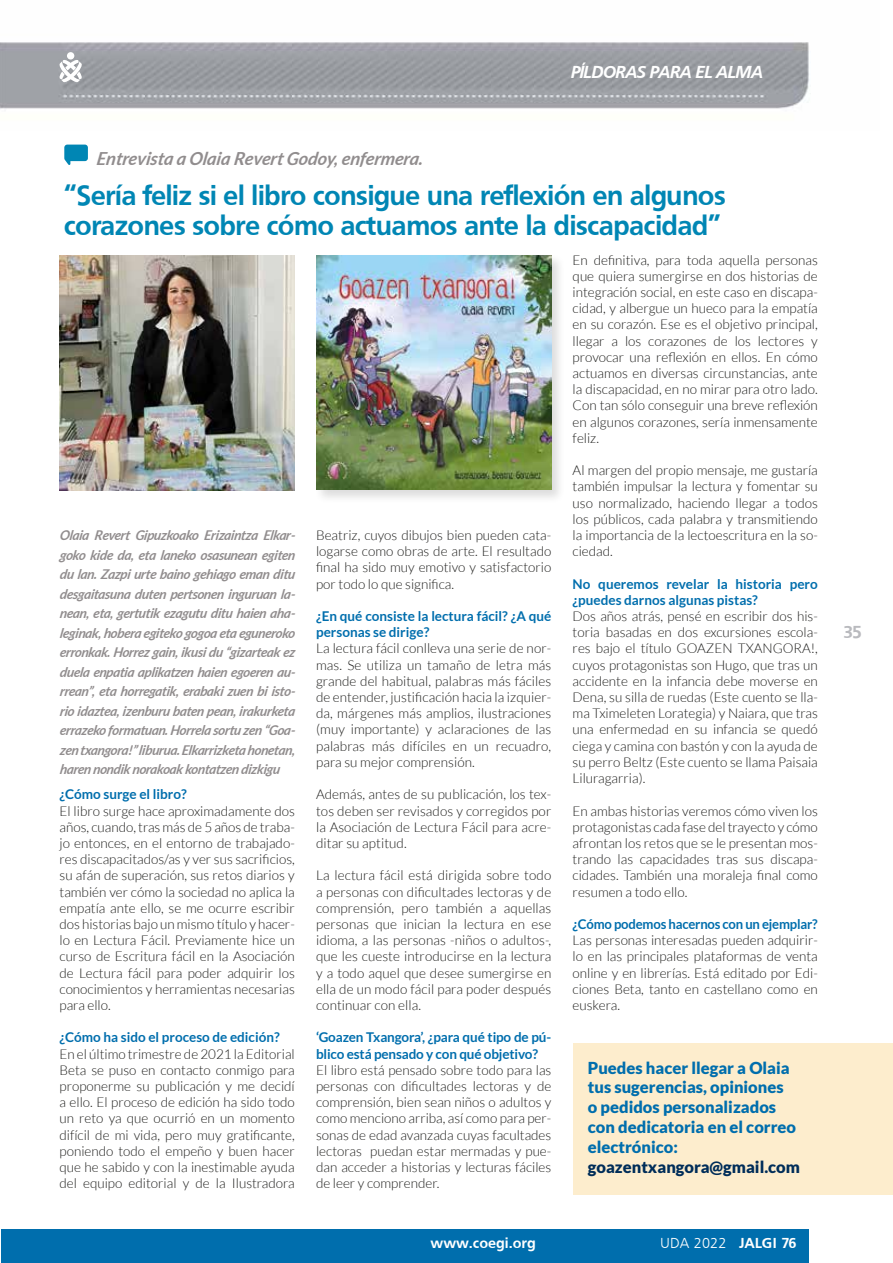
<style>
.page{position:relative;width:893px;height:1263px;background:#fff}
.page>*{position:absolute;margin:0;border:0;box-sizing:border-box;transform-origin:0 0}
.TITULO_BREVES{font:700 28.5px/30px "Frugal Sans";letter-spacing:-.03em;color:#0086b4}
.ENTRADILLA_ENTREVIST{font:italic 700 18px "Lato";color:#918d8e}
.t1{font:italic 700 18px "Frugal Sans";letter-spacing:-.05em;color:#fff}
.t2{font:700 18px "Frugal Sans";color:#b9babe}
.LADILLO{font:900 16.5px/19.8px "Lato";color:#006ead}
.LADILLO-2{font:900 16.5px "Lato";color:#002d59}
.t3{font:300 15px "Frugal Sans";letter-spacing:.01em;color:#fff}
.t4{font:700 15px "Frugal Sans";color:#fff}
.TEXTO_CORRIDO_BASICO{font:300 13.5px/16.2px "Lato";color:#1d1d1b;text-align:justify}
.ENTRADILLA_ENTREVIST-2{font:italic 700 13.5px/19.5px "Lato";letter-spacing:-.02em;color:#918d8e;text-align:justify}
.PREGUNTAS_ENTREVISTA{font:700 13.5px/16.2px "Lato";color:#006ead}
.s1{font-weight:700}
</style>
<div class="page">
<div style="left:1px;top:1229px;width:808px;height:34px;background:#006ead"></div>
<img style="left:1px;top:42px;width:808px;height:67px">
<div style="left:67px;top:52px;width:7px;height:8px;background:#fff;border-radius:50%"></div>
<svg style="left:58px;top:59px;width:25px;height:24px"></svg>
<svg style="left:64px;top:145px;width:24px;height:20px"></svg>
<img style="left:60px;top:255px;width:235px;height:235px">
<div style="left:573px;top:1043px;width:320px;height:152px;background:#fdedcd"></div>
<div style="left:314px;top:253px;width:251px;height:251px;background:#1d1d1b;opacity:.15"></div>
<img style="left:316px;top:255px;width:235px;height:235px">
<p class="t1" style="left:571px;top:62px;width:194px">PÍLDORAS PARA EL ALMA</p>
<p class="ENTRADILLA_ENTREVIST" style="left:96px;top:148px;width:331px">Entrevista a Olaia Revert Godoy,enfermera.</p>
<p class="TITULO_BREVES" style="left:64px;top:180px;width:664px">“Sería feliz si el libro consigue una reflexión en algunos corazones sobre cómo actuamos ante la discapacidad”</p>
<p class="ENTRADILLA_ENTREVIST-2" style="left:60px;top:526px;width:239px">Olaia Revert Gipuzkoako Erizaintza Elkar&shy;goko kide da, eta laneko osasunean egiten du lan. Zazpi urte baino gehiago eman ditu desgaitasuna duten pertsonen inguruan la&shy;nean, eta, gertutik ezagutu ditu haien aha&shy;leginak,hobera egiteko gogoa eta eguneroko erronkak.Horrez gain,ikusidu “gizarteak ez duela enpatia aplikatzen haien egoeren au&shy;rrean”, eta horregatik, erabaki zuen bi isto&shy;rio idaztea,izenburu baten pean,irakurketa errazeko formatuan.Horrela sortu zen “Goa&shy;zen txangora!”liburua.Elkarrizketa honetan, haren nondik norakoak kontatzen dizkigu</p>
<p class="PREGUNTAS_ENTREVISTA" style="left:60px;top:786px;width:129px">¿Cómo surge el libro?</p>
<p class="TEXTO_CORRIDO_BASICO" style="left:60px;top:803px;width:237px">El libro surge hace aproximadamente dos años, cuando, tras más de 5 años de traba&shy;jo entonces, en el entorno de trabajado&shy;res discapacitados/as y ver sus sacrificios, su afán de superación, sus retos diarios y también ver cómo la sociedad no aplica la empatía ante ello, se me ocurre escribir dos historias bajo un mismo título y hacer&shy;lo en Lectura Fácil. Previamente hice un curso de Escritura fácil en la Asociación de Lectura fácil para poder adquirir los conocimientos y herramientas necesarias para ello.</p>
<p class="PREGUNTAS_ENTREVISTA" style="left:60px;top:1029px;width:222px">¿Cómo ha sido el proceso de edición?</p>
<p class="TEXTO_CORRIDO_BASICO" style="left:60px;top:1046px;width:237px">En el último trimestre de 2021 la Editorial Beta se puso en contacto conmigo para proponerme su publicación y me decidí a ello. El proceso de edición ha sido todo un reto ya que ocurrió en un momento difícil de mi vida, pero muy gratificante, poniendo todo el empeño y buen hacer que he sabido y con la inestimable ayuda del equipo editorial y de la Ilustradora</p>
<p class="TEXTO_CORRIDO_BASICO" style="left:316px;top:527px;width:237px">Beatriz, cuyos dibujos bien pueden cata&shy;logarse como obras de arte. El resultado final ha sido muy emotivo y satisfactorio por todo lo que significa.</p>
<p class="PREGUNTAS_ENTREVISTA" style="left:316px;top:608px;width:237px">¿En qué consiste la lectura fácil? ¿A qué personas se dirige?</p>
<p class="TEXTO_CORRIDO_BASICO" style="left:316px;top:641px;width:237px">La lectura fácil conlleva una serie de nor&shy;mas. Se utiliza un tamaño de letra más grande del habitual, palabras más fáciles de entender, justificación hacia la izquier&shy;da, márgenes más amplios, ilustraciones (muy importante) y aclaraciones de las palabras más difíciles en un recuadro, para su mejor comprensión.</p>
<p class="TEXTO_CORRIDO_BASICO" style="left:316px;top:786px;width:237px">Además, antes de su publicación, los tex&shy;tos deben ser revisados y corregidos por la Asociación de Lectura Fácil para acre&shy;ditar su aptitud.</p>
<p class="TEXTO_CORRIDO_BASICO" style="left:316px;top:867px;width:237px">La lectura fácil está dirigida sobre todo a personas con dificultades lectoras y de comprensión, pero también a aquellas personas que inician la lectura en ese idioma, a las personas -niños o adultos-, que les cueste introducirse en la lectura y a todo aquel que desee sumergirse en ella de un modo fácil para poder después continuar con ella.</p>
<p class="PREGUNTAS_ENTREVISTA" style="left:316px;top:1029px;width:237px">‘Goazen Txangora’, ¿para qué tipo de pú&shy;blico está pensado y con qué objetivo?</p>
<p class="TEXTO_CORRIDO_BASICO" style="left:316px;top:1062px;width:237px">El libro está pensado sobre todo para las personas con dificultades lectoras y de comprensión, bien sean niños o adultos y como menciono arriba, así como para per&shy;sonas de edad avanzada cuyas facultades lectoras puedan estar mermadas y pue&shy;dan acceder a historias y lecturas fáciles de leer y comprender.</p>
<p class="t4" style="left:431px;top:1234px;width:107px">www.coegi.org</p>
<p class="TEXTO_CORRIDO_BASICO" style="left:573px;top:252px;width:247px">En definitiva, para toda aquella personas que quiera sumergirse en dos historias de integración social, en este caso en discapa&shy;cidad, y albergue un hueco para la empatía en su corazón. Ese es el objetivo principal, llegar a los corazones de los lectores y provocar una reflexión en ellos. En cómo actuamos en diversas circunstancias, ante la discapacidad, en no mirar para otro lado.<br>Con tan sólo conseguir una breve reflexión en algunos corazones, sería inmensamente feliz.</p>
<p class="TEXTO_CORRIDO_BASICO" style="left:573px;top:462px;width:247px">Al margen del propio mensaje, me gustaría también impulsar la lectura y fomentar su uso normalizado, haciendo llegar a todos los públicos, cada palabra y transmitiendo la importancia de la lectoescritura en la so&shy;ciedad.</p>
<p class="PREGUNTAS_ENTREVISTA" style="left:573px;top:575px;width:247px">No queremos revelar la historia pero ¿puedes darnos algunas pistas?</p>
<p class="TEXTO_CORRIDO_BASICO" style="left:573px;top:608px;width:247px">Dos años atrás, pensé en escribir dos his&shy;toria basadas en dos excursiones escola&shy;res bajo el título GOAZEN TXANGORA!, cuyos protagonistas son Hugo, que tras un accidente en la infancia debe moverse en Dena, su silla de ruedas (Este cuento se lla&shy;ma Tximeleten Lorategia) y Naiara, que tras una enfermedad en su infancia se quedó ciega y camina con bastón y con la ayuda de su perro Beltz (Este cuento se llama Paisaia Liluragarria).</p>
<p class="TEXTO_CORRIDO_BASICO" style="left:573px;top:803px;width:247px">En ambas historias veremos cómo viven los protagonistas cada fase del trayecto y cómo afrontan los retos que se le presentan mos&shy;trando las capacidades tras sus discapa&shy;cidades. También una moraleja final como resumen a todo ello.</p>
<p class="PREGUNTAS_ENTREVISTA" style="left:573px;top:916px;width:247px">¿Cómo podemos hacernos con un ejemplar?</p>
<p class="TEXTO_CORRIDO_BASICO" style="left:573px;top:932px;width:247px">Las personas interesadas pueden adquirir&shy;lo en las principales plataformas de venta online y en librerías. Está editado por Edi&shy;ciones Beta, tanto en castellano como en euskera.</p>
<p class="LADILLO" style="left:588px;top:1057px;width:210px">Puedes hacer llegar a Olaia tus sugerencias, opiniones o pedidos personalizados con dedicatoria en el correo electrónico:</p>
<p class="LADILLO-2" style="left:588px;top:1157px;width:214px">goazentxangora@gmail.com</p>
<p class="t3" style="left:660px;top:1234px;width:138px">UDA 2022 <span class="s1">JALGI 76</span></p>
<h2 class="t2" style="left:843px;top:622px;width:20px">35</h2>
</div>
